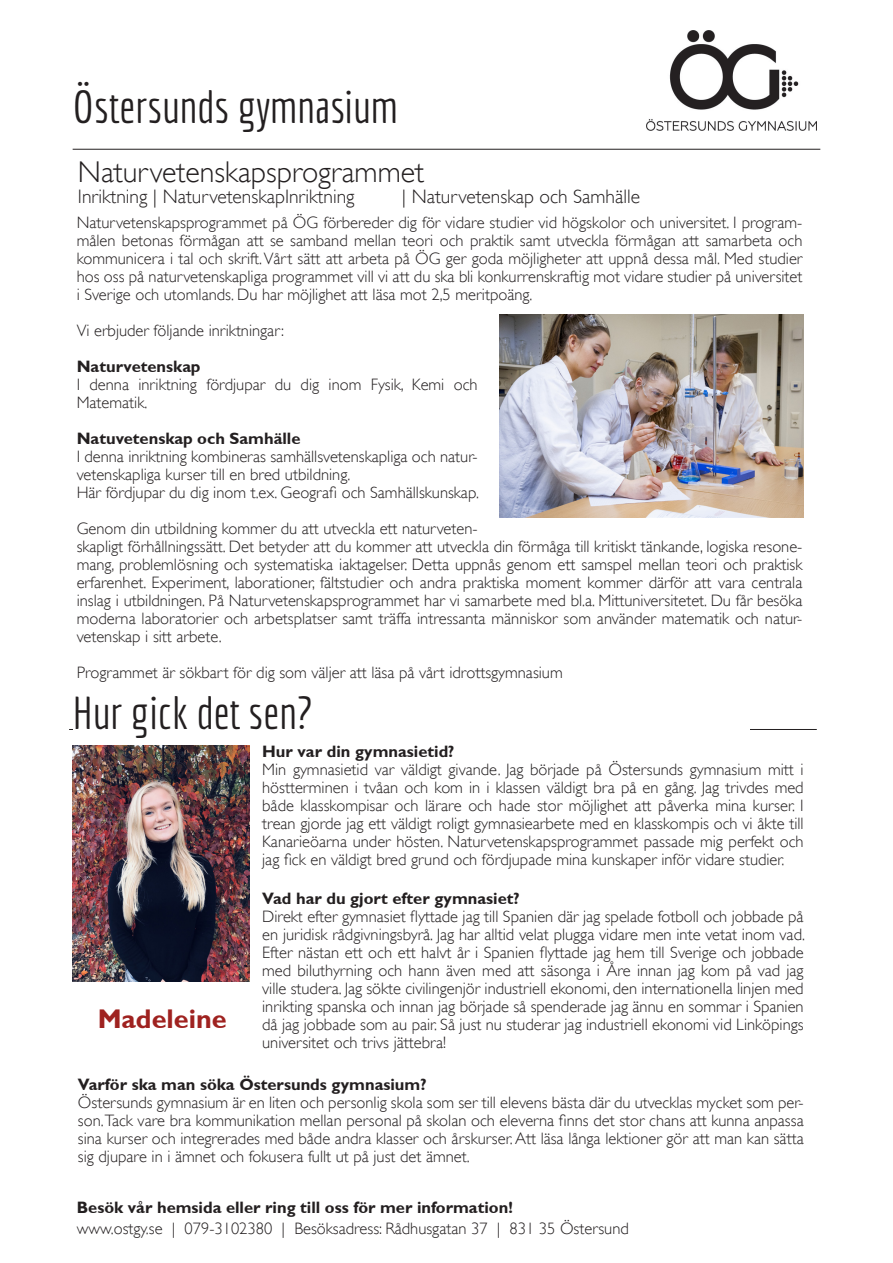
<style>
.page{position:relative;width:893px;height:1263px;background:#fff}
.page>*{position:absolute;margin:0;border:0;box-sizing:border-box;transform-origin:0 0}
.t1{font:45px "Economica";color:#231f20}
.t2{font:300 30px "Gill Sans";color:#231f20}
.t3{font:700 27px "Gill Sans";color:#9f2220}
.t4{font:300 19.5px "Gill Sans";color:#231f20}
.brödtext{font:300 16.5px/18px "Gill Sans";color:#231f20;text-align:justify}
.brödtext-2{font:700 16.5px "Gill Sans";color:#231f20}
</style>
<div class="page">
<hr style="left:73px;top:149px;width:747px;height:1px;background:#231f20">
<hr style="left:69px;top:729px;width:748px;height:1px;background:#231f20">
<div style="left:73px;top:686px;width:676px;height:44px;background:#fff"></div>
<img style="left:73px;top:746px;width:176px;height:235px">
<img style="left:500px;top:315px;width:304px;height:202px">
<img style="left:646px;top:31px;width:171px;height:99px">
<p class="t1" style="left:73px;top:81px;width:327px">Östersunds gymnasium</p>
<p class="t2" style="left:78px;top:155px;width:348px">Naturvetenskapsprogrammet</p>
<p class="t4" style="left:78px;top:185px;width:278px">Inriktning | NaturvetenskapInriktning</p>
<p class="t4" style="left:402px;top:185px;width:240px">| Naturvetenskap och Samhälle</p>
<p class="brödtext" style="left:77px;top:214px;width:727px">Naturvetenskapsprogrammet på ÖG förbereder dig för vidare studier vid högskolor och universitet. I program&shy;målen betonas förmågan att se samband mellan teori och praktik samt utveckla förmågan att samarbeta och kommunicera i tal och skrift. Vårt sätt att arbeta på ÖG ger goda möjligheter att uppnå dessa mål. Med studier hos oss på naturvetenskapliga programmet vill vi att du ska bli konkurrenskraftig mot vidare studier på universitet i Sverige och utomlands. Du har möjlighet att läsa mot 2,5 meritpoäng.</p>
<p class="brödtext" style="left:77px;top:322px;width:209px">Vi erbjuder följande inriktningar:</p>
<p class="brödtext-2" style="left:77px;top:357px;width:125px">Naturvetenskap</p>
<p class="brödtext" style="left:77px;top:376px;width:402px">I denna inriktning fördjupar du dig inom Fysik, Kemi och<br>Matematik.</p>
<p class="brödtext-2" style="left:77px;top:429px;width:225px">Natuvetenskap och Samhälle</p>
<p class="brödtext" style="left:77px;top:448px;width:402px">I denna inriktning kombineras samhällsvetenskapliga och natur&shy;vetenskapliga kurser till en bred utbildning.</p>
<p class="brödtext" style="left:77px;top:484px;width:404px">Här fördjupar du dig inom t.ex. Geografi och Samhällskunskap.</p>
<p class="brödtext" style="left:77px;top:520px;width:727px;text-align:left">Genom din utbildning kommer du att utveckla ett naturveten-<br>skapligt förhållningssätt. Det betyder att du kommer att utveckla din förmåga till kritiskt tänkande, logiska resone&shy;mang, problemlösning och systematiska iaktagelser. Detta uppnås genom ett samspel mellan teori och praktisk erfarenhet. Experiment, laborationer, fältstudier och andra praktiska moment kommer därför att vara centrala inslag i utbildningen. På Naturvetenskapsprogrammet har vi samarbete med bl.a. Mittuniversitetet. Du får besöka moderna laboratorier och arbetsplatser samt träffa intressanta människor som använder matematik och natur&shy;vetenskap i sitt arbete.</p>
<p class="brödtext" style="left:77px;top:664px;width:487px">Programmet är sökbart för dig som väljer att läsa på vårt idrottsgymnasium</p>
<p class="t1" style="left:73px;top:687px;width:241px">Hur gick det sen?</p>
<p class="brödtext-2" style="left:262px;top:742px;width:194px">Hur var din gymnasietid?</p>
<p class="brödtext" style="left:262px;top:760px;width:543px">Min gymnasietid var väldigt givande. Jag började på Östersunds gymnasium mitt i höstterminen i tvåan och kom in i klassen väldigt bra på en gång. Jag trivdes med både klasskompisar och lärare och hade stor möjlighet att påverka mina kurser. I trean gjorde jag ett väldigt roligt gymnasiearbete med en klasskompis och vi åkte till Kanarieöarna under hösten. Naturvetenskapsprogrammet passade mig perfekt och jag fick en väldigt bred grund och fördjupade mina kunskaper inför vidare studier.</p>
<p class="brödtext-2" style="left:262px;top:889px;width:259px">Vad har du gjort efter gymnasiet?</p>
<p class="brödtext" style="left:262px;top:907px;width:544px">Direkt efter gymnasiet flyttade jag till Spanien där jag spelade fotboll och jobbade på en juridisk rådgivningsbyrå. Jag har alltid velat plugga vidare men inte vetat inom vad.<br>Efter nästan ett och ett halvt år i Spanien flyttade jag hem till Sverige och jobbade med biluthyrning och hann även med att säsonga i Åre innan jag kom på vad jag ville studera. Jag sökte civilingenjör industriell ekonomi, den internationella linjen med inrikting spanska och innan jag började så spenderade jag ännu en sommar i Spanien då jag jobbade som au pair. Så just nu studerar jag industriell ekonomi vid Linköpings universitet och trivs jättebra!</p>
<p class="brödtext-2" style="left:78px;top:1075px;width:350px">Varför ska man söka Östersunds gymnasium?</p>
<p class="brödtext" style="left:78px;top:1093px;width:727px">Östersunds gymnasium är en liten och personlig skola som ser till elevens bästa där du utvecklas mycket som per&shy;son.Tack vare bra kommunikation mellan personal på skolan och eleverna finns det stor chans att kunna anpassa sina kurser och integrerades med både andra klasser och årskurser. Att läsa långa lektioner gör att man kan sätta sig djupare in i ämnet och fokusera fullt ut på just det ämnet.</p>
<p class="t3" style="left:98px;top:1003px;width:131px">Madeleine</p>
<p class="brödtext-2" style="left:77px;top:1197px;width:438px">Besök vår hemsida eller ring till oss för mer information!</p>
<p class="brödtext" style="left:77px;top:1219px;width:554px">www.ostgy.se | 079-3102380 | Besöksadress: Rådhusgatan 37 | 831 35 Östersund</p>
</div>
